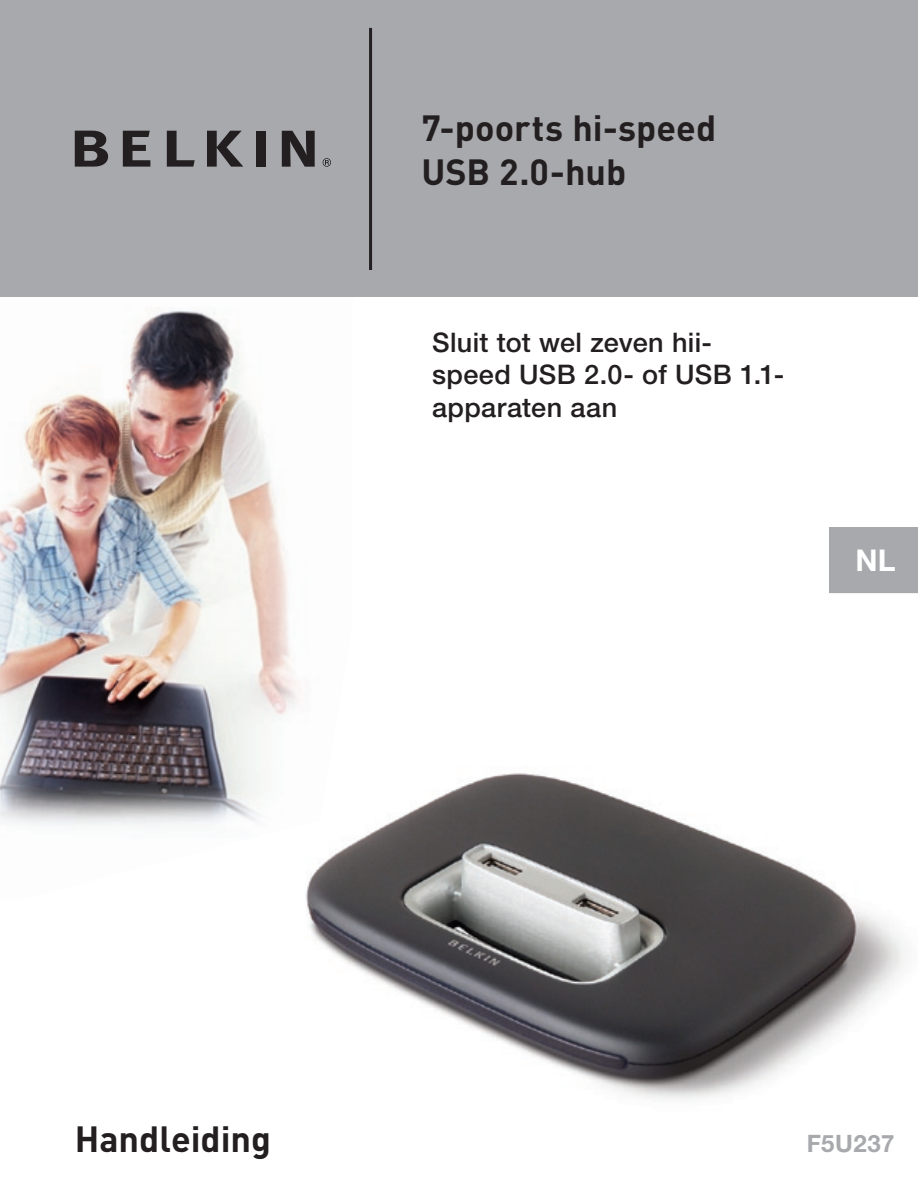
<style>
.page{position:relative;width:918px;height:1188px;background:#fff}
.page>*{position:absolute;margin:0;border:0;box-sizing:border-box;transform-origin:0 0}
.t1{font:700 36px/43.2px "DIN";color:#231f20}
.t2{font:700 30px "Helvetica Neue LT Pro";color:#fff}
.t3{font:500 27px/32.4px "Helvetica Neue LT Pro";letter-spacing:.015em;color:#231f20}
.t4{font:700 24px "Helvetica Neue LT Pro";letter-spacing:.015em;color:#a8a9ad}
</style>
<div class="page">
<img style="left:306px;top:773px;width:600px;height:326px">
<img style="left:0;top:310px;width:353px;height:591px">
<div style="left:0;top:0;width:918px;height:297px;background:#a8a9ad"></div>
<svg style="left:167px;top:131px;width:28px;height:36px"></svg>
<svg style="left:75px;top:131px;width:33px;height:36px"></svg>
<svg style="left:123px;top:131px;width:27px;height:36px"></svg>
<svg style="left:207px;top:131px;width:36px;height:36px"></svg>
<div style="left:256px;top:131px;width:9px;height:36px;background:#231f20"></div>
<svg style="left:282px;top:131px;width:33px;height:36px"></svg>
<svg style="left:323px;top:158px;width:8px;height:9px"></svg>
<hr style="left:369px;top:28px;width:3px;height:242px;background:#231f20">
<div style="left:829px;top:527px;width:89px;height:66px;background:#a8a9ad"></div>
<h1 class="t1" style="left:421px;top:105px;width:296px">7-poorts hi-speed<br>USB 2.0-hub</h1>
<p class="t3" style="left:432px;top:326px;width:354px">Sluit tot wel zeven hii&shy;speed USB 2.0- of USB 1.1- apparaten aan</p>
<p class="t2" style="left:856px;top:542px;width:42px">NL</p>
<h1 class="t1" style="left:75px;top:1116px;width:198px">Handleiding</h1>
<p class="t4" style="left:807px;top:1129px;width:89px">F5U237</p>
</div>
